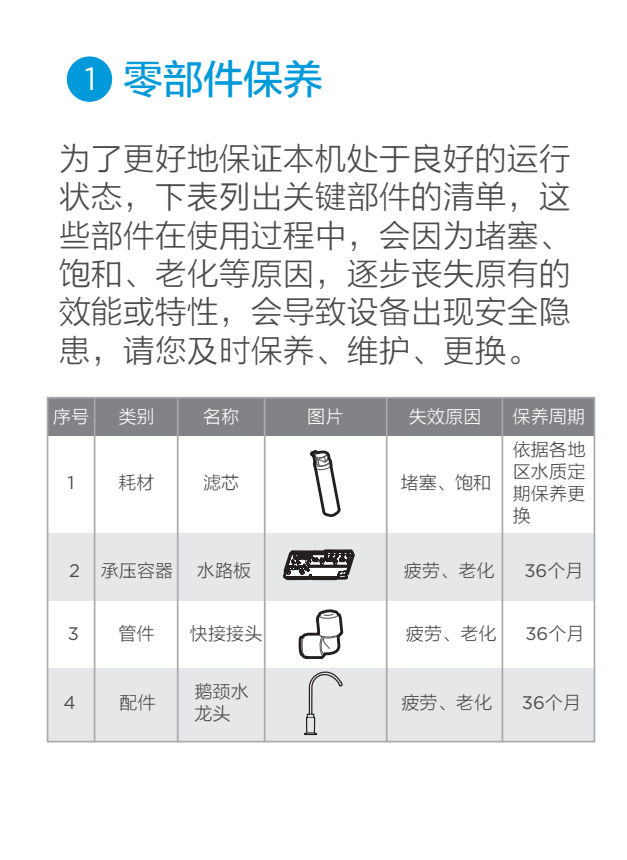
<style>
.page{position:relative;width:627px;height:860px;background:#fff}
.page>*{position:absolute;margin:0;border:0;box-sizing:border-box;transform-origin:0 0}
.t1{font:40px "FZLTZHUNHK GBK1 0";color:#0099da}
.t2{font:32px/38.4px "FZLTXHK";color:#4b4c4d;text-align:justify}
.t3{font:18px/22px "FZLTXHK";color:#4b4c4d;text-align:justify}
.t4{font:18px "FZLTXHK";color:#fff}
.t5{font:18px "Gotham";color:#4b4c4d}
.s1{font-family:"Gotham";font-size:32px;color:#fff}
.s2{font-family:"Gotham"}
.s3{font-family:"FZLTXHK"}
</style>
<div class="page">
<div style="left:67px;top:56px;width:45px;height:46px;background:#0099da;border-radius:50%"></div>
<div style="left:48px;top:397px;width:546px;height:39px;background:#818386"></div>
<div style="left:48px;top:533px;width:547px;height:67px;background:#e6e7e9"></div>
<div style="left:48px;top:668px;width:546px;height:73px;background:#e6e7e9"></div>
<hr style="left:501px;top:397px;width:2px;height:344px;background:#a8aaad">
<hr style="left:386px;top:397px;width:1px;height:344px;background:#a8aaad">
<hr style="left:264px;top:397px;width:1px;height:344px;background:#a8aaad">
<hr style="left:177px;top:397px;width:2px;height:344px;background:#a8aaad">
<hr style="left:94px;top:397px;width:1px;height:344px;background:#a8aaad">
<div style="left:47px;top:396px;width:548px;height:346px;border:2px solid #a8aaad"></div>
<svg style="left:283px;top:450px;width:72px;height:131px"></svg>
<svg style="left:298px;top:609px;width:46px;height:126px"></svg>
<p class="t1" style="left:85px;top:57px;width:240px"><span class="s1">1</span> 零部件保养</p>
<p class="t2" style="left:59px;top:140px;width:513px">为了更好地保证本机处于良好的运行状态，下表列出关键部件的清单，这些部件在使用过程中，会因为堵塞、饱和、老化等原因，逐步丧失原有的效能或特性，会导致设备出现安全隐患，请您及时保养、维护、更换。</p>
<p class="t4" style="left:53px;top:407px;width:38px">序号</p>
<p class="t4" style="left:118px;top:407px;width:38px">类别</p>
<p class="t4" style="left:203px;top:407px;width:38px">名称</p>
<p class="t4" style="left:307px;top:407px;width:38px">图片</p>
<p class="t4" style="left:409px;top:407px;width:74px">失效原因</p>
<p class="t4" style="left:512px;top:407px;width:74px">保养周期</p>
<p class="t5" style="left:68px;top:472px;width:8px">1</p>
<p class="t3" style="left:118px;top:472px;width:38px">耗材</p>
<p class="t3" style="left:203px;top:472px;width:38px">滤芯</p>
<p class="t3" style="left:400px;top:472px;width:92px">堵塞、饱和</p>
<p class="t3" style="left:513px;top:439px;width:74px">依据各地区水质定期保养更换</p>
<p class="t3" style="left:69px;top:560px;width:106px"><span class="s2">2</span> 承压容器</p>
<p class="t3" style="left:197px;top:560px;width:56px">水路板</p>
<p class="t3" style="left:404px;top:560px;width:92px">疲劳、老化</p>
<p class="t5" style="left:524px;top:560px;width:61px">36<span class="s3">个月</span></p>
<p class="t5" style="left:68px;top:623px;width:13px">3</p>
<p class="t3" style="left:118px;top:622px;width:38px">管件</p>
<p class="t3" style="left:190px;top:622px;width:74px">快接接头</p>
<p class="t3" style="left:406px;top:622px;width:92px">疲劳、老化</p>
<p class="t5" style="left:525px;top:623px;width:61px">36<span class="s3">个月</span></p>
<p class="t3" style="left:194px;top:681px;width:56px">鹅颈水龙头</p>
<p class="t5" style="left:64px;top:692px;width:14px">4</p>
<p class="t3" style="left:119px;top:691px;width:38px">配件</p>
<p class="t3" style="left:401px;top:691px;width:92px">疲劳、老化</p>
<p class="t5" style="left:522px;top:692px;width:61px">36<span class="s3">个月</span></p>
</div>
